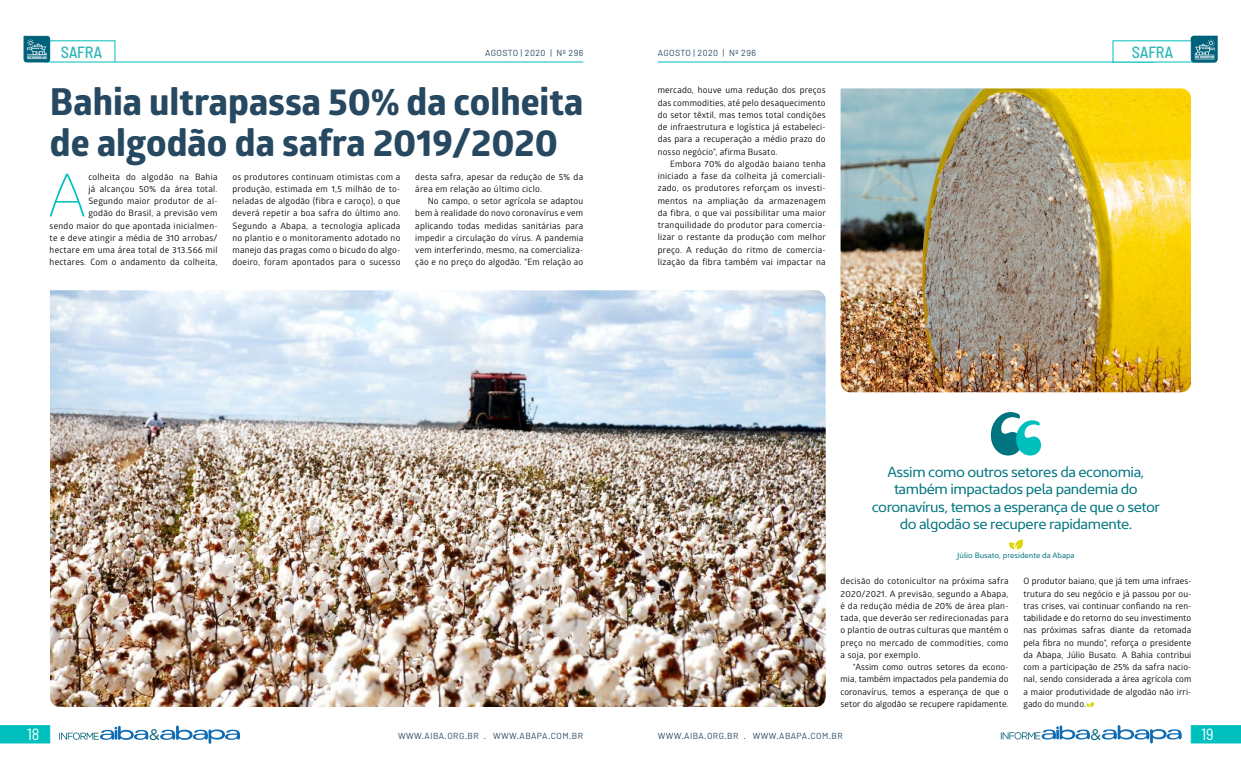
<style>
.page{position:relative;width:1241px;height:769px;background:#fff}
.page>*{position:absolute;margin:0;border:0;box-sizing:border-box;transform-origin:0 0}
.t1{font:200 62.04px "Kyrial Display Pro";color:#00c0be}
.t2{font:700 37.19px/41.6px "Globerx";color:#264861}
.t3{font:500 semi-condensed 16.19px "Barlow";letter-spacing:-.02em;color:#2eb6b8}
.t4{font:semi-condensed 16.19px "Barlow";color:#fff}
.t5{font:15.4px "Gotham Rounded";color:#00617a}
.t6{font:14.88px/17.5px "Kyrial Sans Pro";letter-spacing:-.03em;color:#007580;text-align:center}
.t7{font:8.75px/12.2px "Glober";letter-spacing:.03em;color:#000;text-align:justify}
.t8{font:8.75px "Barlow";letter-spacing:.05em;color:#264861}
.t9{font:7.88px "Kyrial Sans Pro";color:#007580}
</style>
<div class="page">
<svg style="left:0;top:725px;width:50px;height:18px"></svg>
<svg style="left:1190px;top:725px;width:50px;height:18px"></svg>
<svg style="left:160px;top:725px;width:80px;height:19px"></svg>
<svg style="left:59px;top:725px;width:90px;height:15px"></svg>
<svg style="left:1101px;top:725px;width:80px;height:19px"></svg>
<svg style="left:1000px;top:725px;width:90px;height:15px"></svg>
<hr style="left:115px;top:62px;width:468px;height:1px;background:#00c0be">
<hr style="left:657px;top:62px;width:497px;height:1px;background:#00c0be">
<img style="left:50px;top:290px;width:775px;height:417px">
<img style="left:840px;top:88px;width:350px;height:304px">
<svg style="left:1086px;top:702px;width:7px;height:5px"></svg>
<svg style="left:1009px;top:539px;width:13px;height:10px"></svg>
<svg style="left:990px;top:412px;width:50px;height:43px"></svg>
<svg style="left:23px;top:36px;width:27px;height:26px"></svg>
<svg style="left:1190px;top:36px;width:27px;height:26px"></svg>
<h3 class="t3" style="left:61px;top:42px;width:43px">SAFRA</h3>
<h2 class="t2" style="left:50px;top:80px;width:534px">Bahia ultrapassa 50% da colheita de algodão da safra 2019/2020</h2>
<h1 class="t1" style="left:48px;top:151px;width:40px">A</h1>
<p class="t8" style="left:485px;top:47px;width:100px">AGOSTO | 2020 | Nº 296</p>
<p class="t8" style="left:657px;top:47px;width:100px">AGOSTO | 2020 | Nº 296</p>
<p class="t7" style="left:657px;top:84px;width:169px">mercado, houve uma redução dos preços das commodities, até pelo desaquecimento do setor têxtil, mas temos total condições de infraestrutura e logística já estabeleci&shy;das para a recuperação a médio prazo do nosso negócio”, afirma Busato.</p>
<p class="t7" style="left:657px;top:157px;width:170px;text-indent:12px">Embora 70% do algodão baiano tenha iniciado a fase da colheita já comerciali&shy;zado, os produtores reforçam os investi&shy;mentos na ampliação da armazenagem da fibra, o que vai possibilitar uma maior tranquilidade do produtor para comercia&shy;lizar o restante da produção com melhor preço. A redução do ritmo de comercia&shy;lização da fibra também vai impactar na</p>
<p class="t7" style="left:50px;top:170px;width:169px;text-align:right">colheita do algodão na Bahia<br>já alcançou 50% da área total.<br>Segundo maior produtor de al-<br>godão do Brasil, a previsão vem<br>sendo maior do que apontada inicialmen&shy;te e deve atingir a média de 310 arrobas/ hectare em uma área total de 313.566 mil hectares. Com o andamento da colheita,</p>
<p class="t7" style="left:232px;top:170px;width:169px">os produtores continuam otimistas com a produção, estimada em 1,5 milhão de to&shy;neladas de algodão (fibra e caroço), o que deverá repetir a boa safra do último ano.<br>Segundo a Abapa, a tecnologia aplicada no plantio e o monitoramento adotado no manejo das pragas como o bicudo do algo&shy;doeiro, foram apontados para o sucesso</p>
<p class="t7" style="left:415px;top:170px;width:169px">desta safra, apesar da redução de 5% da área em relação ao último ciclo.</p>
<p class="t7" style="left:415px;top:195px;width:169px;text-indent:12px">No campo, o setor agrícola se adaptou bem à realidade do novo coronavírus e vem aplicando todas medidas sanitárias para impedir a circulação do vírus. A pandemia vem interferindo, mesmo, na comercializa&shy;ção e no preço do algodão. “Em relação ao</p>
<h3 class="t3" style="left:1131px;top:42px;width:43px">SAFRA</h3>
<h3 class="t6" style="left:871px;top:462px;width:290px">Assim como outros setores da economia, também impactados pela pandemia do coronavírus, temos a esperança de que o setor do algodão se recupere rapidamente.</h3>
<p class="t9" style="left:957px;top:550px;width:119px">Júlio Busato, presidente da Abapa</p>
<p class="t7" style="left:840px;top:575px;width:169px">decisão do cotonicultor na próxima safra 2020/2021. A previsão, segundo a Abapa, é da redução média de 20% de área plan&shy;tada, que deverão ser redirecionadas para o plantio de outras culturas que mantém o preço no mercado de commodities, como a soja, por exemplo.</p>
<p class="t7" style="left:840px;top:661px;width:169px;text-indent:12px">“Assim como outros setores da econo&shy;mia, também impactados pela pandemia do coronavírus, temos a esperança de que o setor do algodão se recupere rapidamente.</p>
<p class="t7" style="left:1023px;top:575px;width:169px">O produtor baiano, que já tem uma infraes&shy;trutura do seu negócio e já passou por ou&shy;tras crises, vai continuar confiando na ren&shy;tabilidade e do retorno do seu investimento nas próximas safras diante da retomada pela fibra no mundo”, reforça o presidente da Abapa, Júlio Busato. A Bahia contribui com a participação de 25% da safra nacio&shy;nal, sendo considerada a área agrícola com a maior produtividade de algodão não irri&shy;gado do mundo.</p>
<h3 class="t4" style="left:27px;top:724px;width:14px">18</h3>
<h3 class="t5" style="left:149px;top:725px;width:12px">&amp;</h3>
<h3 class="t5" style="left:1090px;top:725px;width:12px">&amp;</h3>
<h3 class="t4" style="left:1201px;top:724px;width:14px">19</h3>
<p class="t8" style="left:398px;top:730px;width:187px">WWW.AIBA.ORG.BR . WWW.ABAPA.COM.BR</p>
<p class="t8" style="left:657px;top:730px;width:187px">WWW.AIBA.ORG.BR . WWW.ABAPA.COM.BR</p>
</div>
